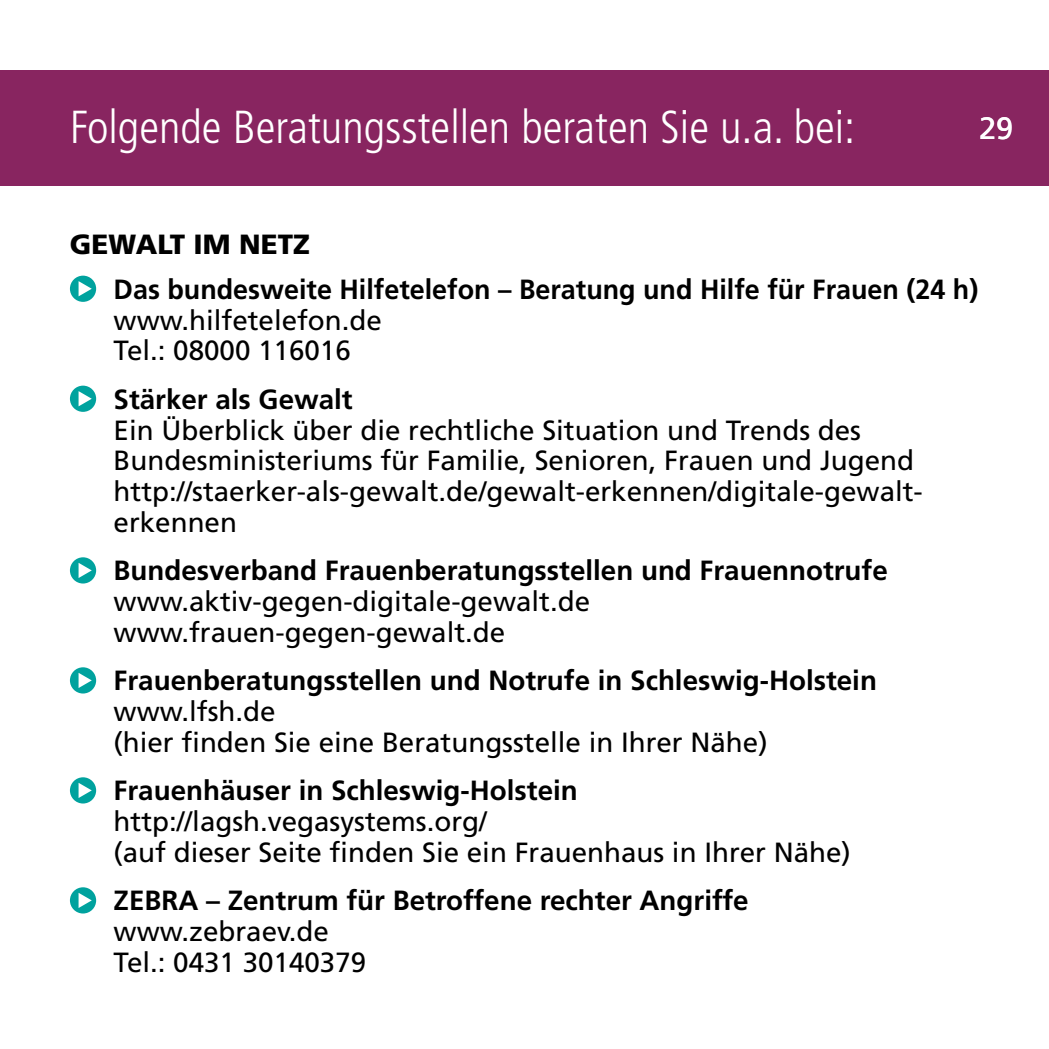
<style>
.page{position:relative;width:1049px;height:1049px;background:#fff}
.page>*{position:absolute;margin:0;border:0;box-sizing:border-box;transform-origin:0 0}
.t1{font:300 condensed 46.25px "Frutiger";color:#fff}
.t2{font:30.75px "Frutiger";color:#fff}
.t3{font:27.75px/30.8px "Frutiger";color:#000}
.t4{font:700 27.75px "Frutiger";color:#000}
.t5{font:900 27.75px "Frutiger";color:#000}
</style>
<div class="page">
<div style="left:0;top:70px;width:1049px;height:116px;background:#882560"></div>
<div style="left:70px;top:276px;width:26px;height:26px;background:#00a29e;border-radius:50%"></div>
<svg style="left:79px;top:281px;width:13px;height:15px"></svg>
<div style="left:70px;top:386px;width:26px;height:26px;background:#00a29e;border-radius:50%"></div>
<svg style="left:79px;top:391px;width:13px;height:15px"></svg>
<div style="left:70px;top:557px;width:26px;height:26px;background:#00a29e;border-radius:50%"></div>
<svg style="left:79px;top:563px;width:13px;height:15px"></svg>
<div style="left:70px;top:667px;width:26px;height:26px;background:#00a29e;border-radius:50%"></div>
<svg style="left:79px;top:673px;width:13px;height:15px"></svg>
<div style="left:70px;top:777px;width:26px;height:26px;background:#00a29e;border-radius:50%"></div>
<svg style="left:79px;top:783px;width:13px;height:15px"></svg>
<div style="left:70px;top:887px;width:26px;height:26px;background:#00a29e;border-radius:50%"></div>
<svg style="left:79px;top:893px;width:13px;height:15px"></svg>
<h1 class="t1" style="left:70px;top:101px;width:787px">Folgende Beratungsstellen beraten Sie u.a. bei:</h1>
<p class="t2" style="left:979px;top:111px;width:36px">29</p>
<p class="t5" style="left:70px;top:227px;width:242px">GEWALT IM NETZ</p>
<p class="t4" style="left:114px;top:273px;width:866px">Das bundesweite Hilfetelefon – Beratung und Hilfe für Frauen (24 h)</p>
<p class="t3" style="left:114px;top:304px;width:270px">www.hilfetelefon.de<br>Tel.: 08000 116016</p>
<p class="t4" style="left:114px;top:383px;width:241px">Stärker als Gewalt</p>
<p class="t3" style="left:114px;top:414px;width:811px">Ein Überblick über die rechtliche Situation und Trends des Bundesministeriums für Familie, Senioren, Frauen und Jugend http://staerker-als-gewalt.de/gewalt-erkennen/digitale-gewalt&shy;erkennen</p>
<p class="t4" style="left:114px;top:554px;width:776px">Bundesverband Frauenberatungsstellen und Frauennotrufe</p>
<p class="t3" style="left:114px;top:586px;width:478px">www.aktiv-gegen-digitale-gewalt.de www.frauen-gegen-gewalt.de</p>
<p class="t4" style="left:114px;top:664px;width:765px">Frauenberatungsstellen und Notrufe in Schleswig-Holstein</p>
<p class="t3" style="left:114px;top:696px;width:655px">www.lfsh.de<br>(hier finden Sie eine Beratungsstelle in Ihrer Nähe)</p>
<p class="t4" style="left:114px;top:774px;width:466px">Frauenhäuser in Schleswig-Holstein</p>
<p class="t3" style="left:114px;top:806px;width:739px">http://lagsh.vegasystems.org/<br>(auf dieser Seite finden Sie ein Frauenhaus in Ihrer Nähe)</p>
<p class="t4" style="left:114px;top:884px;width:636px">ZEBRA – Zentrum für Betroffene rechter Angriffe</p>
<p class="t3" style="left:114px;top:916px;width:254px">www.zebraev.de<br>Tel.: 0431 30140379</p>
</div>
